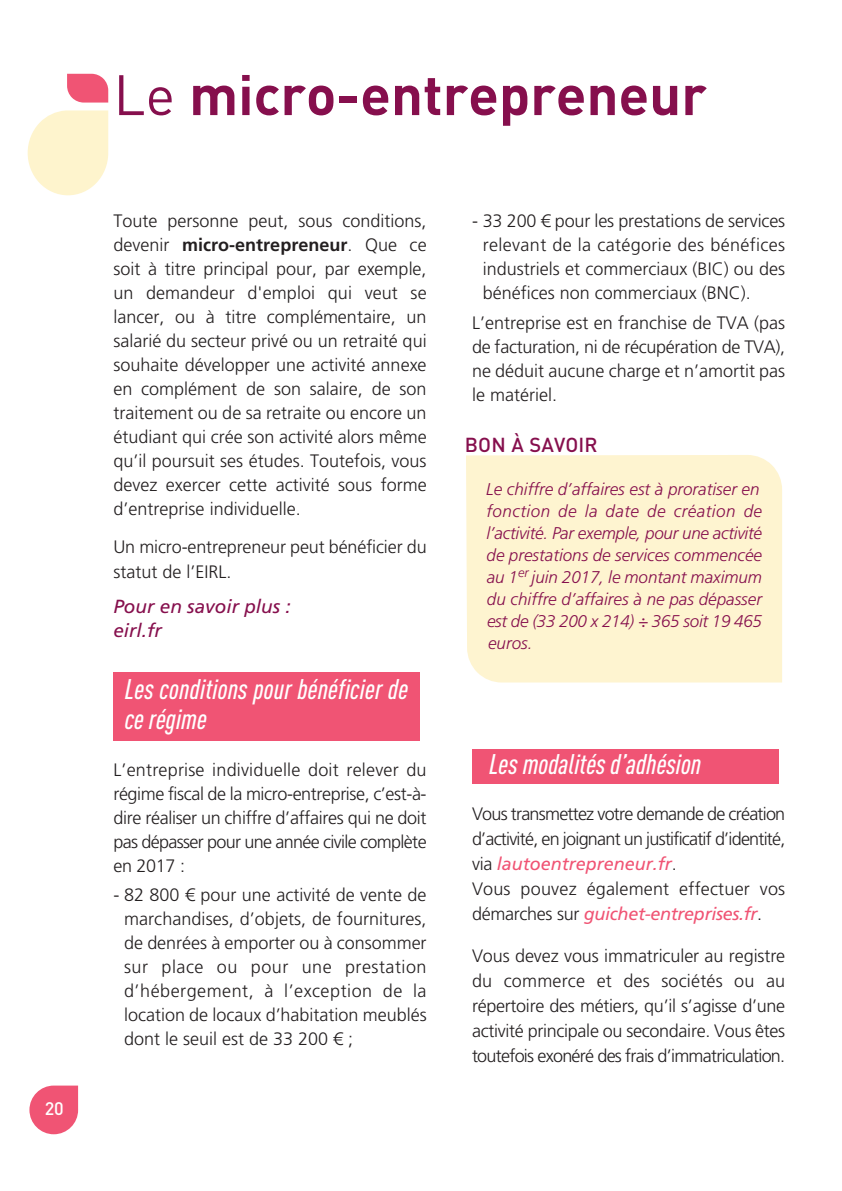
<style>
.page{position:relative;width:842px;height:1191px;background:#fff}
.page>*{position:absolute;margin:0;border:0;box-sizing:border-box;transform-origin:0 0}
.t1{font:700 56px "DINOT";color:#860f4d}
.t2{font:italic 500 condensed 28px/30px "DINOT";letter-spacing:.005em;color:#fff}
.t3{font:500 20px "DINOT";letter-spacing:.01em;color:#860f4d}
.t4{font:italic 19px/24px "Frutiger LT Std";color:#860f4d}
.t5{font:300 18px/24px "Frutiger LT Std";color:#231f20;text-align:justify}
.t6{font:300 18px/25px "Frutiger LT Std";letter-spacing:-.04em;color:#231f20}
.t7{font:500 18px "DINOT";color:#fff}
.t8{font:italic 300 17px/22px "Frutiger LT Std";color:#860f4d}
.s1{font-weight:400}
.s2{font-weight:700}
.s3{font-weight:400;font-style:italic;color:#f05474}
</style>
<div class="page">
<svg style="left:29px;top:1085px;width:49px;height:49px;background:#f2718c"></svg>
<div style="left:113px;top:672px;width:307px;height:68px;background:#f05474"></div>
<div style="left:472px;top:749px;width:306px;height:34px;background:#f05474"></div>
<svg style="left:28px;top:110px;width:80px;height:85px"></svg>
<svg style="left:67px;top:74px;width:41px;height:29px"></svg>
<div style="left:466px;top:455px;width:316px;height:227px;background:#fef4d0"></div>
<p class="t7" style="left:45px;top:1102px;width:21px">20</p>
<h1 class="t1" style="left:113px;top:63px;width:595px"><span class="s1">Le</span> micro-entrepreneur</h1>
<p class="t5" style="left:113px;top:210px;width:315px">Toute personne peut, sous conditions, devenir <span class="s2">micro-entrepreneur</span>. Que ce soit à titre principal pour, par exemple, un demandeur d'emploi qui veut se lancer, ou à titre complémentaire, un salarié du secteur privé ou un retraité qui souhaite développer une activité annexe en complément de son salaire, de son traitement ou de sa retraite ou encore un étudiant qui crée son activité alors même qu’il poursuit ses études. Toutefois, vous devez exercer cette activité sous forme d’entreprise individuelle.</p>
<p class="t5" style="left:113px;top:536px;width:315px">Un micro-entrepreneur peut bénéficier du statut de l’EIRL.</p>
<p class="t4" style="left:113px;top:596px;width:179px">Pour en savoir plus : eirl.fr</p>
<h2 class="t2" style="left:125px;top:676px;width:285px">Les conditions pour bénéficier de ce régime</h2>
<p class="t5" style="left:113px;top:759px;width:315px">L’entreprise individuelle doit relever du régime fiscal de la micro-entreprise, c’est-à&shy;dire réaliser un chiffre d’affaires qui ne doit pas dépasser pour une année civile complète en 2017 :</p>
<p class="t5" style="left:124px;top:884px;width:304px;text-indent:-11px">- 82 800 € pour une activité de vente de marchandises, d’objets, de fournitures, de denrées à emporter ou à consommer sur place ou pour une prestation d’hébergement, à l’exception de la location de locaux d’habitation meublés dont le seuil est de 33 200 € ;</p>
<p class="t5" style="left:483px;top:210px;width:304px;text-indent:-11px">- 33 200 € pour les prestations de services relevant de la catégorie des bénéfices industriels et commerciaux (BIC) ou des bénéfices non commerciaux (BNC).</p>
<p class="t5" style="left:472px;top:312px;width:315px">L’entreprise est en franchise de TVA (pas de facturation, ni de récupération de TVA), ne déduit aucune charge et n’amortit pas le matériel.</p>
<p class="t3" style="left:465px;top:438px;width:134px">BON À SAVOIR</p>
<p class="t8" style="left:486px;top:479px;width:277px">Le chiffre d’affaires est à proratiser en fonction de la date de création de l’activité. Par exemple, pour une activité de prestations de services commencée au 1<sup>er</sup> juin 2017, le montant maximum du chiffre d’affaires à ne pas dépasser est de (33 200 x 214) ÷ 365 soit 19 465 euros.</p>
<h2 class="t2" style="left:489px;top:752px;width:214px">Les modalités d’adhésion</h2>
<p class="t6" style="left:472px;top:802px;width:315px">Vous transmettez votre demande de création d’activité, en joignant un justificatif d’identité, via <span class="s3">lautoentrepreneur.fr</span>.<br>Vous pouvez également effectuer vos démarches sur <span class="s3">guichet-entreprises.fr</span>.</p>
<p class="t5" style="left:472px;top:945px;width:315px;line-height:25px">Vous devez vous immatriculer au registre du commerce et des sociétés ou au répertoire des métiers, qu’il s’agisse d’une activité principale ou secondaire. Vous êtes toutefois exonéré des frais d’immatriculation.</p>
</div>
